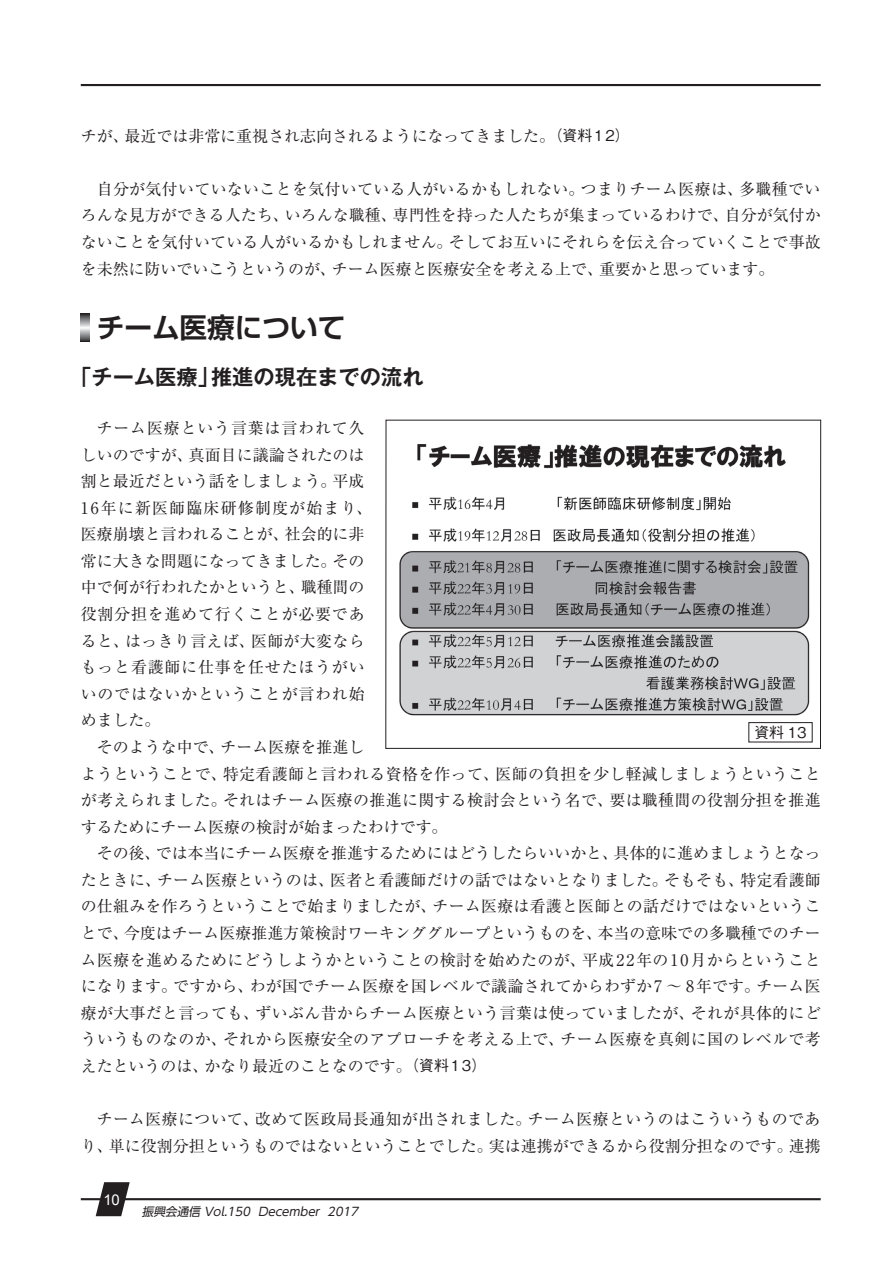
<style>
.page{position:relative;width:893px;height:1263px;background:#fff}
.page>*{position:absolute;margin:0;border:0;box-sizing:border-box;transform-origin:0 0}
.t1{font:700 27.6px "Shin Go Pro De";color:#231f20}
.t2{font:700 21.3px "Gothic MB101 Pro De";color:#231f20}
.t3{font:15.9px/26.5px "Ryumin Pro";letter-spacing:.02em;color:#231f20;text-align:justify}
.t4{font:15.9px "Ryumin Pro";color:#231f20}
.t5{font:500 14.85px "Gothic BBB Pro";color:#231f20}
.t6{font:14.85px "Arial";color:#fff}
.t7{font:italic 11.7px "UD Shin Go Pro";color:#231f20}
.s1{font-family:"Gothic BBB Pro";font-weight:500;font-size:14.85px}
</style>
<div class="page">
<hr style="left:81px;top:84px;width:740px;height:2px;background:#231f20">
<hr style="left:81px;top:1198px;width:740px;height:2px;background:#231f20">
<svg style="left:96px;top:1182px;width:34px;height:34px"></svg>
<img style="left:399px;top:444px;width:414px;height:296px">
<div style="left:386px;top:420px;width:435px;height:329px;border:1px solid #231f20"></div>
<div style="left:749px;top:723px;width:63px;height:19px;background:#fff"></div>
<div style="left:749px;top:722px;width:63px;height:20px;border:1px solid #231f20"></div>
<svg style="left:81px;top:314px;width:8px;height:27px"></svg>
<p class="t4" style="left:81px;top:123px;width:550px">チが、最近では非常に重視され志向されるようになってきました。<span class="s1">（資料12）</span></p>
<p class="t3" style="left:81px;top:174px;width:741px;text-indent:16px">自分が気付いていないことを気付いている人がいるかもしれない。つまりチーム医療は、多職種でいろんな見方ができる人たち、いろんな職種、専門性を持った人たちが集まっているわけで、自分が気付かないことを気付いている人がいるかもしれません。そしてお互いにそれらを伝え合っていくことで事故を未然に防いでいこうというのが、チーム医療と医療安全を考える上で、重要かと思っています。</p>
<h1 class="t1" style="left:97px;top:305px;width:250px">チーム医療について</h1>
<h2 class="t2" style="left:70px;top:360px;width:355px">「チーム医療」推進の現在までの流れ</h2>
<p class="t3" style="left:81px;top:414px;width:293px;text-align:left;text-indent:16px">チーム医療という言葉は言われて久しいのですが、真面目に議論されたのは割と最近だという話をしましょう。平成<br>16年に新医師臨床研修制度が始まり、医療崩壊と言われることが、社会的に非常に大きな問題になってきました。その中で何が行われたかというと、職種間の役割分担を進めて行くことが必要であると、はっきり言えば、医師が大変ならもっと看護師に仕事を任せたほうがいいのではないかということが言われ始めました。</p>
<p class="t3" style="left:81px;top:733px;width:741px;text-align:left;text-indent:16px">そのような中で、チーム医療を推進し<br>ようということで、特定看護師と言われる資格を作って、医師の負担を少し軽減しましょうということが考えられました。それはチーム医療の推進に関する検討会という名で、要は職種間の役割分担を推進するためにチーム医療の検討が始まったわけです。</p>
<p class="t3" style="left:81px;top:839px;width:741px;text-indent:16px">その後、では本当にチーム医療を推進するためにはどうしたらいいかと、具体的に進めましょうとなったときに、チーム医療というのは、医者と看護師だけの話ではないとなりました。そもそも、特定看護師の仕組みを作ろうということで始まりましたが、チーム医療は看護と医師との話だけではないということで、今度はチーム医療推進方策検討ワーキンググループというものを、本当の意味での多職種でのチーム医療を進めるためにどうしようかということの検討を始めたのが、平成22年の10月からということになります。ですから、わが国でチーム医療を国レベルで議論されてからわずか7 ～ 8年です。チーム医療が大事だと言っても、ずいぶん昔からチーム医療という言葉は使っていましたが、それが具体的にどういうものなのか、それから医療安全のアプローチを考える上で、チーム医療を真剣に国のレベルで考えたというのは、かなり最近のことなのです。<span class="s1">（資料13）</span></p>
<p class="t3" style="left:81px;top:1105px;width:741px;text-align:right">チーム医療について、改めて医政局長通知が出されました。チーム医療というのはこういうものであり、単に役割分担というものではないということでした。実は連携ができるから役割分担なのです。連携</p>
<p class="t5" style="left:754px;top:720px;width:54px">資料 13</p>
<p class="t6" style="left:103px;top:1189px;width:18px">10</p>
<p class="t7" style="left:142px;top:1202px;width:221px">振興会通信 Vol.150 December 2017</p>
</div>
